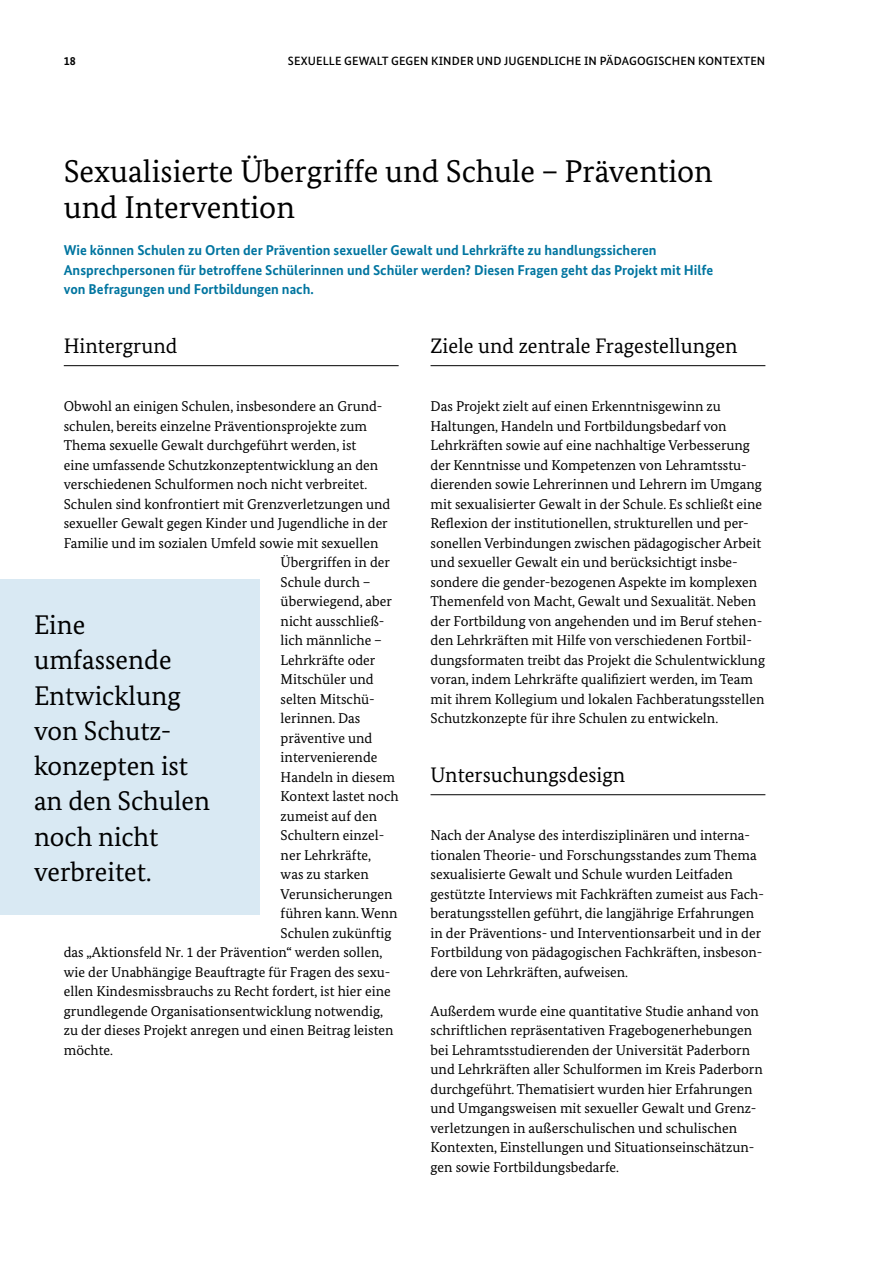
<style>
.page{position:relative;width:893px;height:1263px;background:#fff}
.page>*{position:absolute;margin:0;border:0;box-sizing:border-box;transform-origin:0 0}
._06_Headline{font:31.5px/36px "Bundes Serif";color:#000}
.t1{font:27px/35.2px "Bundes Serif";color:#000}
._08_Subheadline{font:21px "Bundes Serif";color:#000}
.Fließtext{font:14.25px/19.5px "Bundes Serif";color:#000}
._07_Einleitungstext{font:700 14.25px/19.5px "Bundes Sans";color:#0075a0}
.t2{font:500 12px "Bundes Sans";letter-spacing:.01em;color:#000}
.t3{font:700 12px "Bundes Sans";color:#000}
</style>
<div class="page">
<hr style="left:64px;top:365px;width:335px;height:1px;background:#000">
<hr style="left:431px;top:365px;width:334px;height:1px;background:#000">
<hr style="left:431px;top:794px;width:334px;height:1px;background:#000">
<div style="left:0;top:579px;width:259px;height:336px;background:#d9e9f3"></div>
<p class="t3" style="left:64px;top:53px;width:13px">18</p>
<p class="t2" style="left:288px;top:53px;width:479px">SEXUELLE GEWALT GEGEN KINDER UND JUGENDLICHE IN PÄDAGOGISCHEN KONTEXTEN</p>
<h1 class="_06_Headline" style="left:64px;top:153px;width:650px">Sexualisierte Übergriffe und Schule – Prävention und Intervention</h1>
<h2 class="_07_Einleitungstext" style="left:64px;top:240px;width:651px">Wie können Schulen zu Orten der Prävention sexueller Gewalt und Lehrkräfte zu handlungssicheren<br>Ansprechpersonen für betroffene Schülerinnen und Schüler werden? Diesen Fragen geht das Projekt mit Hilfe von Befragungen und Fortbildungen nach.</h2>
<h3 class="_08_Subheadline" style="left:64px;top:332px;width:115px">Hintergrund</h3>
<p class="Fließtext" style="left:64px;top:396px;width:320px">Obwohl an einigen Schulen, insbesondere an Grund-</p>
<p class="Fließtext" style="left:64px;top:416px;width:305px">schulen, bereits einzelne Präventionsprojekte zum</p>
<p class="Fließtext" style="left:64px;top:435px;width:294px">Thema sexuelle Gewalt durchgeführt werden, ist</p>
<p class="Fließtext" style="left:64px;top:455px;width:316px">eine umfassende Schutzkonzeptentwicklung an den</p>
<p class="Fließtext" style="left:64px;top:474px;width:305px">verschiedenen Schulformen noch nicht verbreitet.</p>
<p class="Fließtext" style="left:64px;top:494px;width:328px">Schulen sind konfrontiert mit Grenzverletzungen und</p>
<p class="Fließtext" style="left:64px;top:513px;width:326px">sexueller Gewalt gegen Kinder und Jugendliche in der</p>
<p class="Fließtext" style="left:64px;top:533px;width:316px">Familie und im sozialen Umfeld sowie mit sexuellen</p>
<p class="Fließtext" style="left:281px;top:552px;width:111px">Übergriffen in der</p>
<p class="Fließtext" style="left:281px;top:572px;width:91px">Schule durch –</p>
<p class="Fließtext" style="left:281px;top:591px;width:113px">überwiegend, aber</p>
<p class="Fließtext" style="left:281px;top:611px;width:105px">nicht ausschließ-</p>
<p class="Fließtext" style="left:281px;top:630px;width:103px">lich männliche –</p>
<p class="Fließtext" style="left:281px;top:650px;width:96px">Lehrkräfte oder</p>
<p class="Fließtext" style="left:281px;top:669px;width:95px">Mitschüler und</p>
<p class="Fließtext" style="left:281px;top:689px;width:96px">selten Mitschü-</p>
<p class="Fließtext" style="left:281px;top:708px;width:81px">lerinnen. Das</p>
<p class="Fließtext" style="left:281px;top:728px;width:93px">präventive und</p>
<p class="Fließtext" style="left:281px;top:747px;width:98px">intervenierende</p>
<p class="Fließtext" style="left:281px;top:767px;width:116px">Handeln in diesem</p>
<p class="Fließtext" style="left:281px;top:786px;width:120px">Kontext lastet noch</p>
<p class="Fließtext" style="left:281px;top:806px;width:98px">zumeist auf den</p>
<p class="Fließtext" style="left:281px;top:825px;width:105px">Schultern einzel-</p>
<p class="Fließtext" style="left:281px;top:845px;width:92px">ner Lehrkräfte,</p>
<p class="Fließtext" style="left:281px;top:864px;width:90px">was zu starken</p>
<p class="Fließtext" style="left:281px;top:884px;width:113px">Verunsicherungen</p>
<p class="Fließtext" style="left:281px;top:903px;width:118px">führen kann. Wenn</p>
<p class="Fließtext" style="left:281px;top:923px;width:112px">Schulen zukünftig</p>
<p class="Fließtext" style="left:64px;top:942px;width:320px">das „Aktionsfeld Nr. 1 der Prävention“ werden sollen,</p>
<p class="Fließtext" style="left:64px;top:962px;width:328px">wie der Unabhängige Beauftragte für Fragen des sexu-</p>
<p class="Fließtext" style="left:64px;top:981px;width:328px">ellen Kindesmissbrauchs zu Recht fordert, ist hier eine</p>
<p class="Fließtext" style="left:64px;top:1001px;width:321px">grundlegende Organisationsentwicklung notwendig,</p>
<p class="Fließtext" style="left:64px;top:1020px;width:331px">zu der dieses Projekt anregen und einen Beitrag leisten</p>
<p class="Fließtext" style="left:64px;top:1040px;width:51px">möchte.</p>
<h2 class="t1" style="left:34px;top:607px;width:177px">Eine umfassende<br>Entwicklung von Schutz&shy;konzepten ist an den Schulen noch nicht verbreitet.</h2>
<h3 class="_08_Subheadline" style="left:431px;top:332px;width:309px">Ziele und zentrale Fragestellungen</h3>
<p class="Fließtext" style="left:431px;top:396px;width:336px">Das Projekt zielt auf einen Erkenntnisgewinn zu Haltungen, Handeln und Fortbildungsbedarf von Lehrkräften sowie auf eine nachhaltige Verbesserung der Kenntnisse und Kompetenzen von Lehramtsstu&shy;dierenden sowie Lehrerinnen und Lehrern im Umgang mit sexualisierter Gewalt in der Schule. Es schließt eine Reflexion der institutionellen, strukturellen und per&shy;sonellen Verbindungen zwischen pädagogischer Arbeit und sexueller Gewalt ein und berücksichtigt insbe&shy;sondere die gender-bezogenen Aspekte im komplexen Themenfeld von Macht, Gewalt und Sexualität. Neben der Fortbildung von angehenden und im Beruf stehen&shy;den Lehrkräften mit Hilfe von verschiedenen Fortbil&shy;dungsformaten treibt das Projekt die Schulentwicklung voran, indem Lehrkräfte qualifiziert werden, im Team mit ihrem Kollegium und lokalen Fachberatungsstellen Schutzkonzepte für ihre Schulen zu entwickeln.</p>
<h3 class="_08_Subheadline" style="left:431px;top:761px;width:196px">Untersuchungsdesign</h3>
<p class="Fließtext" style="left:431px;top:825px;width:335px">Nach der Analyse des interdisziplinären und interna&shy;tionalen Theorie- und Forschungsstandes zum Thema sexualisierte Gewalt und Schule wurden Leitfaden gestützte Interviews mit Fachkräften zumeist aus Fach&shy;beratungsstellen geführt, die langjährige Erfahrungen in der Präventions- und Interventionsarbeit und in der Fortbildung von pädagogischen Fachkräften, insbeson&shy;dere von Lehrkräften, aufweisen.</p>
<p class="Fließtext" style="left:431px;top:1001px;width:334px">Außerdem wurde eine quantitative Studie anhand von schriftlichen repräsentativen Fragebogenerhebungen bei Lehramtsstudierenden der Universität Paderborn und Lehrkräften aller Schulformen im Kreis Paderborn durchgeführt. Thematisiert wurden hier Erfahrungen und Umgangsweisen mit sexueller Gewalt und Grenz&shy;verletzungen in außerschulischen und schulischen Kontexten, Einstellungen und Situationseinschätzun&shy;gen sowie Fortbildungsbedarfe.</p>
</div>
